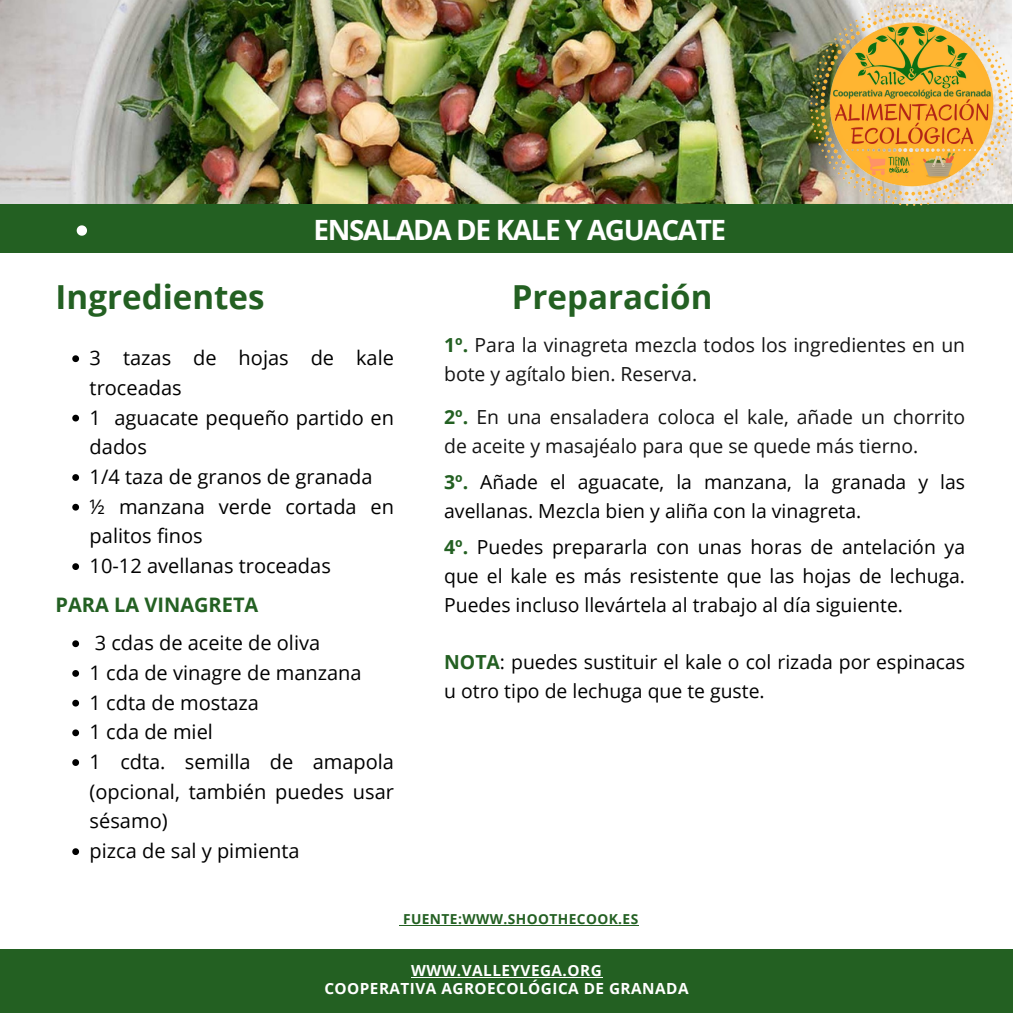
<style>
.page{position:relative;width:1013px;height:1013px;background:#fff}
.page>*{position:absolute;margin:0;border:0;box-sizing:border-box;transform-origin:0 0}
.t1{font:700 33.12px "Open Sans";color:#236022}
.t2{font:700 27.88px "Open Sans";letter-spacing:-.05em;color:#fff}
.t3{font:20px/29.6px "Open Sans";color:#000}
.t4{font:700 20px "Open Sans";color:#236022}
.t5{font:19.38px/28.8px "Open Sans";color:#000}
.t6{font:19.38px/28.8px "Open Sans";color:#141414}
.t7{font:700 15.38px/17.8px "Open Sans";letter-spacing:.03em;color:#fff;text-align:center}
.t8{font:700 13.75px "Open Sans";letter-spacing:.03em;color:#236022}
.s1{font-weight:700;color:#236022}
</style>
<div class="page">
<img style="left:0;top:0;width:1011px;height:205px">
<div style="left:0;top:205px;width:1012px;height:48px;background:#236022"></div>
<img style="left:810px;top:4px;width:202px;height:201px">
<div style="left:0;top:949px;width:1012px;height:63px;background:#236022"></div>
<svg style="left:72px;top:355px;width:7px;height:7px"></svg>
<svg style="left:72px;top:415px;width:7px;height:6px"></svg>
<svg style="left:72px;top:474px;width:7px;height:7px"></svg>
<svg style="left:72px;top:504px;width:7px;height:6px"></svg>
<svg style="left:72px;top:563px;width:7px;height:7px"></svg>
<svg style="left:72px;top:640px;width:7px;height:7px"></svg>
<svg style="left:72px;top:670px;width:7px;height:6px"></svg>
<svg style="left:72px;top:699px;width:7px;height:7px"></svg>
<svg style="left:72px;top:729px;width:7px;height:7px"></svg>
<svg style="left:72px;top:759px;width:7px;height:7px"></svg>
<svg style="left:72px;top:848px;width:7px;height:7px"></svg>
<svg style="left:77px;top:225px;width:10px;height:11px"></svg>
<hr style="left:411px;top:977px;width:191px;height:1px;background:#fff">
<hr style="left:403px;top:924px;width:235px;height:1px;background:#236022">
<h4 class="t2" style="left:313px;top:211px;width:414px">ENSALADA DE KALE Y AGUACATE</h4>
<h4 class="t1" style="left:56px;top:273px;width:210px">Ingredientes</h4>
<h4 class="t1" style="left:512px;top:274px;width:202px">Preparación</h4>
<h4 class="t3" style="left:90px;top:342px;width:306px">3 tazas de hojas de kale troceadas</h4>
<h4 class="t3" style="left:90px;top:402px;width:306px">1 aguacate pequeño partido en</h4>
<h4 class="t3" style="left:90px;top:432px;width:306px">dados<br>1/4 taza de granos de granada<br>½ manzana verde cortada en palitos finos</h4>
<h4 class="t3" style="left:90px;top:550px;width:243px">10-12 avellanas troceadas</h4>
<h4 class="t4" style="left:56px;top:590px;width:204px">PARA LA VINAGRETA</h4>
<h4 class="t3" style="left:95px;top:627px;width:227px">3 cdas de aceite de oliva</h4>
<h4 class="t3" style="left:90px;top:657px;width:273px">1 cda de vinagre de manzana</h4>
<h3 class="t3" style="left:90px;top:687px;width:171px">1 cdta de mostaza</h3>
<h4 class="t3" style="left:90px;top:716px;width:125px">1 cda de miel</h4>
<h4 class="t3" style="left:90px;top:746px;width:306px;text-align:justify">1 cdta. semilla de amapola (opcional, también puedes usar sésamo)</h4>
<h4 class="t3" style="left:90px;top:835px;width:211px">pizca de sal y pimienta</h4>
<p class="t6" style="left:444px;top:330px;width:522px"><span class="s1">1º.</span> Para la vinagreta mezcla todos los ingredientes en un bote y agítalo bien. Reserva.</p>
<h2 class="t6" style="left:444px;top:402px;width:522px"><span class="s1">2º.</span> En una ensaladera coloca el kale, añade un chorrito de aceite y masajéalo para que se quede más tierno.</h2>
<p class="t5" style="left:444px;top:467px;width:522px"><span class="s1">3º.</span> Añade el aguacate, la manzana, la granada y las avellanas. Mezcla bien y aliña con la vinagreta.</p>
<h1 class="t5" style="left:444px;top:532px;width:522px;text-align:justify"><span class="s1">4º.</span> Puedes prepararla con unas horas de antelación ya que el kale es más resistente que las hojas de lechuga.<br>Puedes incluso llevártela al trabajo al día siguiente.</h1>
<h1 class="t5" style="left:444px;top:647px;width:522px"><span class="s1">NOTA</span>: puedes sustituir el kale o col rizada por espinacas u otro tipo de lechuga que te guste.</h1>
<h4 class="t8" style="left:403px;top:909px;width:237px">FUENTE:WWW.SHOOTHECOOK.ES</h4>
<h4 class="t7" style="left:324px;top:961px;width:366px">WWW.VALLEYVEGA.ORG<br>COOPERATIVA AGROECOLÓGICA DE GRANADA</h4>
</div>
